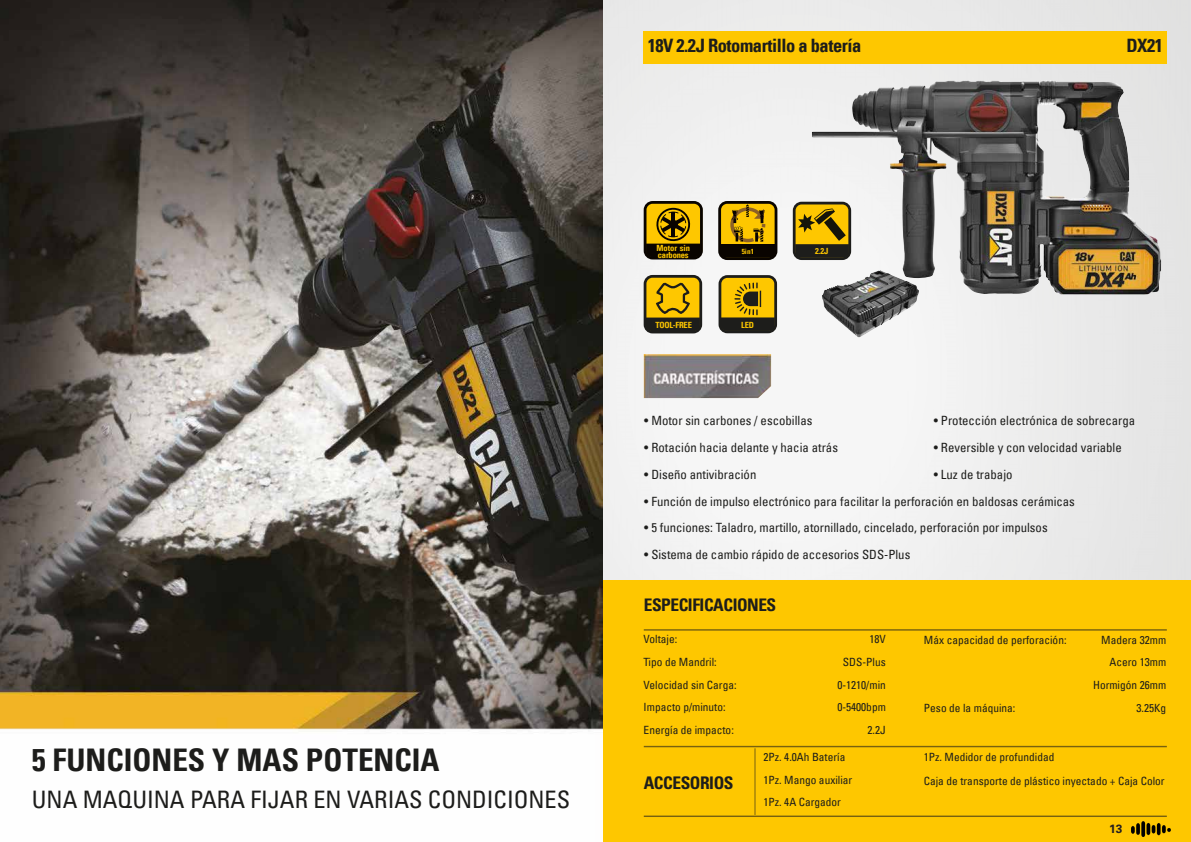
<style>
.page{position:relative;width:1191px;height:842px;background:#fff}
.page>*{position:absolute;margin:0;border:0;box-sizing:border-box;transform-origin:0 0}
.t1{font:700 condensed 31.2px "Univers LT";color:#1d1d1b}
.t2{font:condensed 24.1px "Univers LT";color:#1d1d1b}
.t3{font:700 condensed 18.4px "Univers LT";letter-spacing:-.025em;color:#1d1d1b}
.t4{font:700 condensed 17.4px "Univers LT";letter-spacing:-.025em;color:#1d1d1b}
.t5{font:700 condensed 17.4px "Univers";letter-spacing:-.025em;color:#1d1d1b}
.t6{font:condensed 12.8px "Univers LT";color:#1d1d1b}
.t7{font:700 12px "Univers LT Std";color:#231f20}
.t8{font:condensed 11.4px/22.9px "Univers LT";color:#1d1d1b;text-align:right}
.t9{font:700 condensed 8.5px "Univers LT";letter-spacing:-.025em;color:#fec700}
.t10{font:700 condensed 8.5px "Univers LT";color:#fec700}
.t11{font:700 condensed 7.3px "Univers LT";color:#fec700}
</style>
<div class="page">
<img style="left:602px;top:0;width:589px;height:581px">
<div style="left:595px;top:581px;width:596px;height:261px;background:#fec700"></div>
<div style="left:644px;top:31px;width:522px;height:33px;background:#fec700"></div>
<img style="left:644px;top:354px;width:127px;height:44px">
<hr style="left:644px;top:629px;width:522px;height:2px;background:#1d1d1b">
<hr style="left:754px;top:748px;width:1px;height:67px;background:#1d1d1b">
<hr style="left:644px;top:815px;width:522px;height:2px;background:#1d1d1b">
<hr style="left:644px;top:746px;width:522px;height:1px;background:#1d1d1b">
<svg style="left:718px;top:275px;width:59px;height:58px;background:#957913"></svg>
<svg style="left:793px;top:202px;width:19px;height:58px"></svg>
<svg style="left:643px;top:275px;width:59px;height:58px;background:#9b7d12"></svg>
<svg style="left:643px;top:201px;width:60px;height:58px;background:#836607"></svg>
<img style="left:821px;top:279px;width:98px;height:58px">
<img style="left:812px;top:80px;width:239px;height:199px">
<svg style="left:718px;top:201px;width:59px;height:59px;background:#8c6c08"></svg>
<img style="left:0;top:0;width:602px;height:842px">
<img style="left:1131px;top:822px;width:39px;height:14px">
<h3 class="t3" style="left:647px;top:34px;width:215px">18V 2.2J Rotomartillo a batería</h3>
<h3 class="t3" style="left:1126px;top:34px;width:38px">DX21</h3>
<h1 class="t1" style="left:32px;top:741px;width:409px">5 FUNCIONES Y MAS POTENCIA</h1>
<h2 class="t2" style="left:32px;top:784px;width:540px">UNA MAQUINA PARA FIJAR EN VARIAS CONDICIONES</h2>
<p class="t10" style="left:656px;top:243px;width:35px">Motor sin</p>
<p class="t9" style="left:815px;top:246px;width:15px">2.2J</p>
<p class="t9" style="left:658px;top:250px;width:32px">carbones</p>
<p class="t11" style="left:741px;top:247px;width:14px">5in1</p>
<p class="t9" style="left:655px;top:319px;width:38px">TOOL-FREE</p>
<p class="t9" style="left:741px;top:319px;width:14px">LED</p>
<p class="t6" style="left:644px;top:413px;width:170px">• Motor sin carbones / escobillas</p>
<p class="t6" style="left:933px;top:413px;width:203px">• Protección electrónica de sobrecarga</p>
<p class="t6" style="left:644px;top:439px;width:195px">• Rotación hacia delante y hacia atrás</p>
<p class="t6" style="left:933px;top:439px;width:189px">• Reversible y con velocidad variable</p>
<p class="t6" style="left:644px;top:466px;width:114px">• Diseño antivibración</p>
<p class="t6" style="left:933px;top:466px;width:80px">• Luz de trabajo</p>
<p class="t6" style="left:644px;top:493px;width:432px">• Función de impulso electrónico para facilitar la perforación en baldosas cerámicas</p>
<p class="t6" style="left:644px;top:520px;width:405px">• 5 funciones: Taladro, martillo, atornillado, cincelado, perforación por impulsos</p>
<p class="t6" style="left:644px;top:546px;width:267px">• Sistema de cambio rápido de accesorios SDS-Plus</p>
<h3 class="t4" style="left:644px;top:594px;width:134px">ESPECIFICACIONES</h3>
<p class="t8" style="left:643px;top:627px;width:35px">Voltaje:</p>
<p class="t8" style="left:869px;top:627px;width:18px">18V</p>
<p class="t8" style="left:643px;top:650px;width:75px">Tipo de Mandril:</p>
<p class="t8" style="left:843px;top:650px;width:44px">SDS-Plus</p>
<p class="t8" style="left:643px;top:673px;width:94px">Velocidad sin Carga:</p>
<p class="t8" style="left:837px;top:673px;width:50px">0-1210/min</p>
<p class="t8" style="left:643px;top:696px;width:83px">Impacto p/minuto:</p>
<p class="t8" style="left:837px;top:696px;width:50px">0-5400bpm</p>
<p class="t8" style="left:643px;top:719px;width:92px">Energía de impacto:</p>
<p class="t8" style="left:867px;top:719px;width:20px">2.2J</p>
<p class="t8" style="left:924px;top:628px;width:144px">Máx capacidad de perforación:</p>
<p class="t8" style="left:1093px;top:628px;width:75px">Madera 32mm<br>Acero 13mm<br>Hormigón 26mm</p>
<p class="t8" style="left:924px;top:697px;width:93px">Peso de la máquina:</p>
<p class="t8" style="left:1136px;top:697px;width:31px">3.25Kg</p>
<h3 class="t5" style="left:644px;top:772px;width:91px">ACCESORIOS</h3>
<p class="t8" style="left:763px;top:745px;width:90px;text-align:left">2Pz. 4.0Ah Batería<br>1Pz. Mango auxiliar</p>
<p class="t8" style="left:923px;top:745px;width:132px">1Pz. Medidor de profundidad</p>
<p class="t8" style="left:923px;top:769px;width:242px">Caja de transporte de plástico inyectado + Caja Color</p>
<p class="t7" style="left:1109px;top:822px;width:15px">13</p>
<p class="t8" style="left:763px;top:791px;width:79px">1Pz. 4A Cargador</p>
</div>
